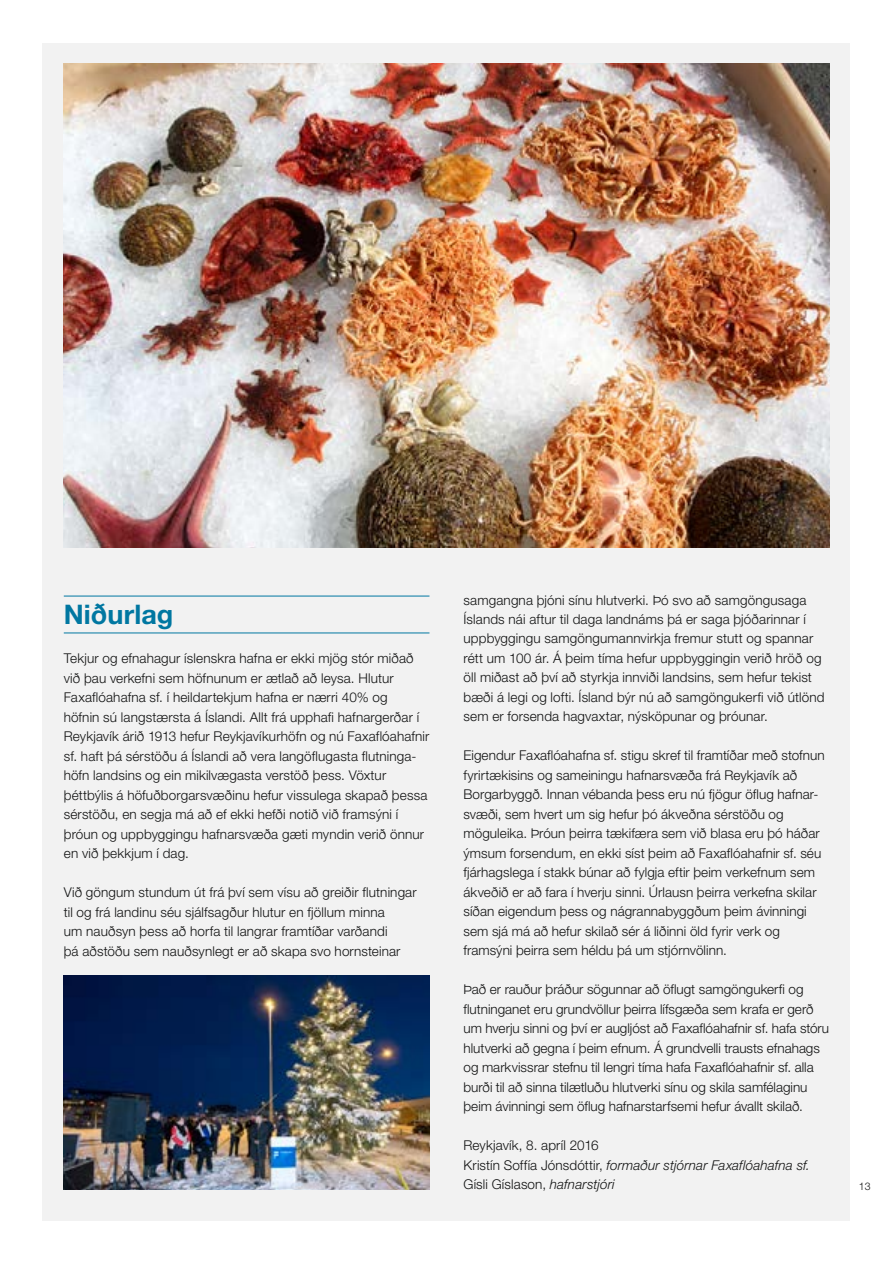
<style>
.page{position:relative;width:893px;height:1263px;background:#fff}
.page>*{position:absolute;margin:0;border:0;box-sizing:border-box;transform-origin:0 0}
.t1{font:700 27px "Helvetica Neue LT Std";letter-spacing:.005em;color:#0077a1}
.t2{font:300 13.5px/19.5px "Helvetica Neue LT Std";letter-spacing:.01em;color:#111212}
.t3{font:300 10.5px "Helvetica Neue LT Std";color:#111212}
.s1{font-style:italic}
</style>
<div class="page">
<div style="left:43px;top:43px;width:807px;height:1177px;background:#f2f2f2"></div>
<hr style="left:64px;top:596px;width:365px;height:1px;background:#0077a1">
<hr style="left:64px;top:633px;width:365px;height:1px;background:#0077a1">
<img style="left:64px;top:64px;width:765px;height:483px">
<img style="left:64px;top:975px;width:365px;height:215px">
<h1 class="t1" style="left:64px;top:598px;width:111px">Niðurlag</h1>
<p class="t2" style="left:64px;top:648px;width:367px">Tekjur og efnahagur íslenskra hafna er ekki mjög stór miðað við þau verkefni sem höfnunum er ætlað að leysa. Hlutur Faxaflóahafna sf. í heildartekjum hafna er nærri 40% og<br>höfnin sú langstærsta á Íslandi. Allt frá upphafi hafnargerðar í Reykjavík árið 1913 hefur Reykjavíkurhöfn og nú Faxaflóahafnir sf. haft þá sérstöðu á Íslandi að vera langöflugasta flutninga&shy;höfn landsins og ein mikilvægasta verstöð þess. Vöxtur þéttbýlis á höfuðborgarsvæðinu hefur vissulega skapað þessa sérstöðu, en segja má að ef ekki hefði notið við framsýni í þróun og uppbyggingu hafnarsvæða gæti myndin verið önnur en við þekkjum í dag.</p>
<p class="t2" style="left:64px;top:882px;width:354px">Við göngum stundum út frá því sem vísu að greiðir flutningar til og frá landinu séu sjálfsagður hlutur en fjöllum minna<br>um nauðsyn þess að horfa til langrar framtíðar varðandi<br>þá aðstöðu sem nauðsynlegt er að skapa svo hornsteinar</p>
<p class="t2" style="left:463px;top:590px;width:363px">samgangna þjóni sínu hlutverki. Þó svo að samgöngusaga Íslands nái aftur til daga landnáms þá er saga þjóðarinnar í uppbyggingu samgöngumannvirkja fremur stutt og spannar rétt um 100 ár. Á þeim tíma hefur uppbyggingin verið hröð og öll miðast að því að styrkja innviði landsins, sem hefur tekist bæði á legi og lofti. Ísland býr nú að samgöngukerfi við útlönd sem er forsenda hagvaxtar, nýsköpunar og þróunar.</p>
<p class="t2" style="left:463px;top:746px;width:363px">Eigendur Faxaflóahafna sf. stigu skref til framtíðar með stofnun fyrirtækisins og sameiningu hafnarsvæða frá Reykjavík að Borgarbyggð. Innan vébanda þess eru nú fjögur öflug hafnar&shy;svæði, sem hvert um sig hefur þó ákveðna sérstöðu og möguleika. Þróun þeirra tækifæra sem við blasa eru þó háðar ýmsum forsendum, en ekki síst þeim að Faxaflóahafnir sf. séu fjárhagslega í stakk búnar að fylgja eftir þeim verkefnum sem ákveðið er að fara í hverju sinni. Úrlausn þeirra verkefna skilar síðan eigendum þess og nágrannabyggðum þeim ávinningi sem sjá má að hefur skilað sér á liðinni öld fyrir verk og framsýni þeirra sem héldu þá um stjórnvölinn.</p>
<p class="t2" style="left:463px;top:979px;width:367px">Það er rauður þráður sögunnar að öflugt samgöngukerfi og flutninganet eru grundvöllur þeirra lífsgæða sem krafa er gerð um hverju sinni og því er augljóst að Faxaflóahafnir sf. hafa stóru hlutverki að gegna í þeim efnum. Á grundvelli trausts efnahags og markvissrar stefnu til lengri tíma hafa Faxaflóahafnir sf. alla burði til að sinna tilætluðu hlutverki sínu og skila samfélaginu þeim ávinningi sem öflug hafnarstarfsemi hefur ávallt skilað.</p>
<p class="t2" style="left:463px;top:1135px;width:348px">Reykjavík, 8. apríl 2016<br>Kristín Soffía Jónsdóttir, <span class="s1">formaður stjórnar Faxaflóahafna sf.<br></span>Gísli Gíslason, <span class="s1">hafnarstjóri</span></p>
<p class="t3" style="left:859px;top:1179px;width:13px">13</p>
</div>
